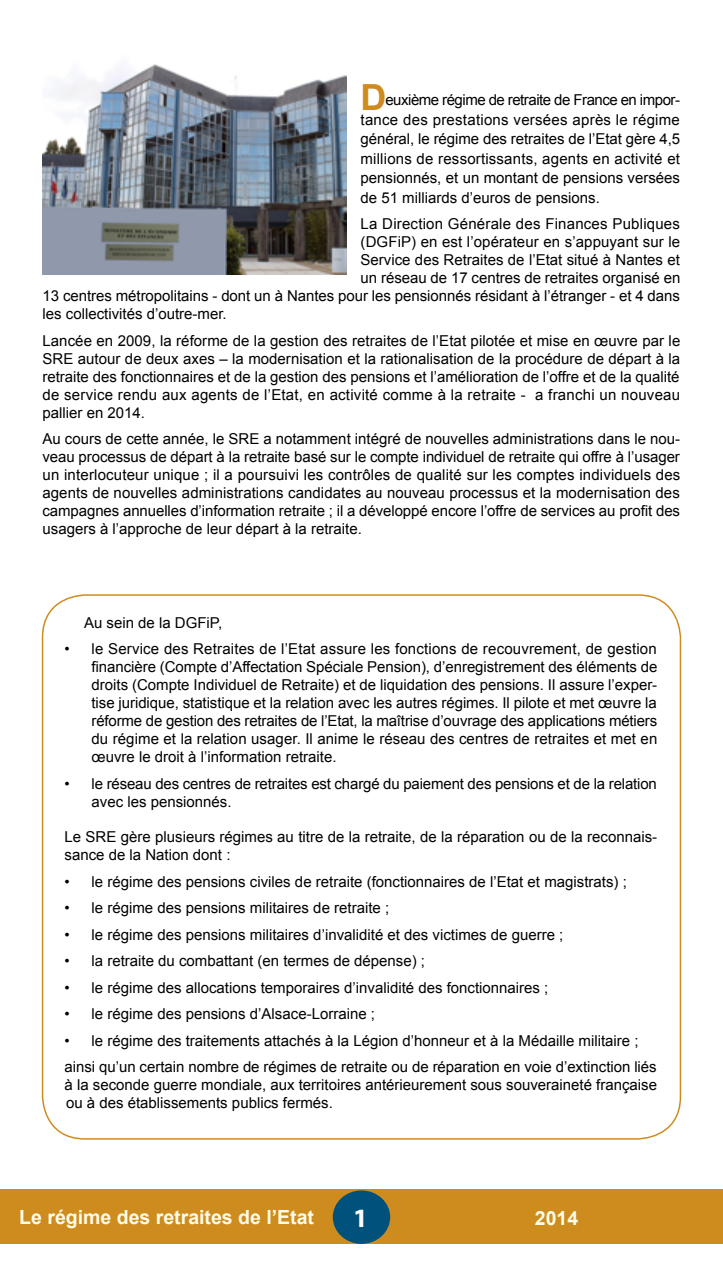
<style>
.page{position:relative;width:723px;height:1263px;background:#fff}
.page>*{position:absolute;margin:0;border:0;box-sizing:border-box;transform-origin:0 0}
.t1{font:700 36px "Arial";color:#ce8c1e}
.t2{font:700 26.55px "Myriad Pro";color:#fff}
.t3{font:700 19.5px "Arial";color:#fffde9}
.t4{font:15px/18px "Arial";color:#000;text-align:justify}
</style>
<div class="page">
<div style="left:0;top:1189px;width:723px;height:55px;background:#ce8c1e"></div>
<div style="left:333px;top:1190px;width:57px;height:54px;background:#00527c;border-radius:50%"></div>
<img style="left:43px;top:64px;width:304px;height:210px">
<h1 class="t1" style="left:361px;top:73px;width:27px">D</h1>
<p class="t4" style="left:361px;top:90px;width:321px;line-height:19.5px;text-indent:25px">euxième régime de retraite de France en impor&shy;tance des prestations versées après le régime général, le régime des retraites de l’Etat gère 4,5 millions de ressortissants, agents en activité et pensionnés, et un montant de pensions versées de 51 milliards d’euros de pensions.</p>
<p class="t4" style="left:361px;top:215px;width:321px">La Direction Générale des Finances Publiques</p>
<p class="t4" style="left:361px;top:233px;width:321px">(DGFiP) en est l’opérateur en s’appuyant sur le</p>
<p class="t4" style="left:361px;top:251px;width:321px">Service des Retraites de l’Etat situé à Nantes et</p>
<p class="t4" style="left:361px;top:269px;width:321px">un réseau de 17 centres de retraites organisé en</p>
<p class="t4" style="left:43px;top:287px;width:639px">13 centres métropolitains - dont un à Nantes pour les pensionnés résidant à l’étranger - et 4 dans</p>
<p class="t4" style="left:43px;top:305px;width:186px">les collectivités d’outre-mer.</p>
<p class="t4" style="left:43px;top:332px;width:639px">Lancée en 2009, la réforme de la gestion des retraites de l’Etat pilotée et mise en œuvre par le SRE autour de deux axes – la modernisation et la rationalisation de la procédure de départ à la retraite des fonctionnaires et de la gestion des pensions et l’amélioration de l’offre et de la qualité de service rendu aux agents de l’Etat, en activité comme à la retraite - a franchi un nouveau pallier en 2014.</p>
<p class="t4" style="left:43px;top:430px;width:639px">Au cours de cette année, le SRE a notamment intégré de nouvelles administrations dans le nou&shy;veau processus de départ à la retraite basé sur le compte individuel de retraite qui offre à l’usager un interlocuteur unique ; il a poursuivi les contrôles de qualité sur les comptes individuels des agents de nouvelles administrations candidates au nouveau processus et la modernisation des campagnes annuelles d’information retraite ; il a développé encore l’offre de services au profit des usagers à l’approche de leur départ à la retraite.</p>
<p class="t4" style="left:84px;top:614px;width:140px">Au sein de la DGFiP,</p>
<p class="t4" style="left:92px;top:640px;width:567px;text-indent:-27px">• le Service des Retraites de l’Etat assure les fonctions de recouvrement, de gestion financière (Compte d’Affectation Spéciale Pension), d’enregistrement des éléments de droits (Compte Individuel de Retraite) et de liquidation des pensions. Il assure l’exper&shy;tise juridique, statistique et la relation avec les autres régimes. Il pilote et met œuvre la réforme de gestion des retraites de l’Etat, la maîtrise d’ouvrage des applications métiers du régime et la relation usager. Il anime le réseau des centres de retraites et met en œuvre le droit à l’information retraite.</p>
<p class="t4" style="left:92px;top:775px;width:567px;text-indent:-27px">• le réseau des centres de retraites est chargé du paiement des pensions et de la relation avec les pensionnés.</p>
<p class="t4" style="left:65px;top:828px;width:594px">Le SRE gère plusieurs régimes au titre de la retraite, de la réparation ou de la reconnais&shy;sance de la Nation dont :</p>
<p class="t4" style="left:65px;top:872px;width:564px">• le régime des pensions civiles de retraite (fonctionnaires de l’Etat et magistrats) ;</p>
<p class="t4" style="left:65px;top:899px;width:326px">• le régime des pensions militaires de retraite ;</p>
<p class="t4" style="left:65px;top:925px;width:500px">• le régime des pensions militaires d’invalidité et des victimes de guerre ;</p>
<p class="t4" style="left:65px;top:952px;width:362px">• la retraite du combattant (en termes de dépense) ;</p>
<p class="t4" style="left:65px;top:978px;width:485px">• le régime des allocations temporaires d’invalidité des fonctionnaires ;</p>
<p class="t4" style="left:65px;top:1005px;width:312px">• le régime des pensions d’Alsace-Lorraine ;</p>
<p class="t4" style="left:65px;top:1027px;width:594px;line-height:26.5px">• le régime des traitements attachés à la Légion d’honneur et à la Médaille militaire ; ainsi qu’un certain nombre de régimes de retraite ou de réparation en voie d’extinction liés</p>
<p class="t4" style="left:65px;top:1076px;width:594px">à la seconde guerre mondiale, aux territoires antérieurement sous souveraineté française ou à des établissements publics fermés.</p>
<h3 class="t3" style="left:19px;top:1204px;width:296px">Le régime des retraites de l’Etat</h3>
<h2 class="t2" style="left:353px;top:1201px;width:16px">1</h2>
<h3 class="t3" style="left:535px;top:1205px;width:45px">2014</h3>
</div>
